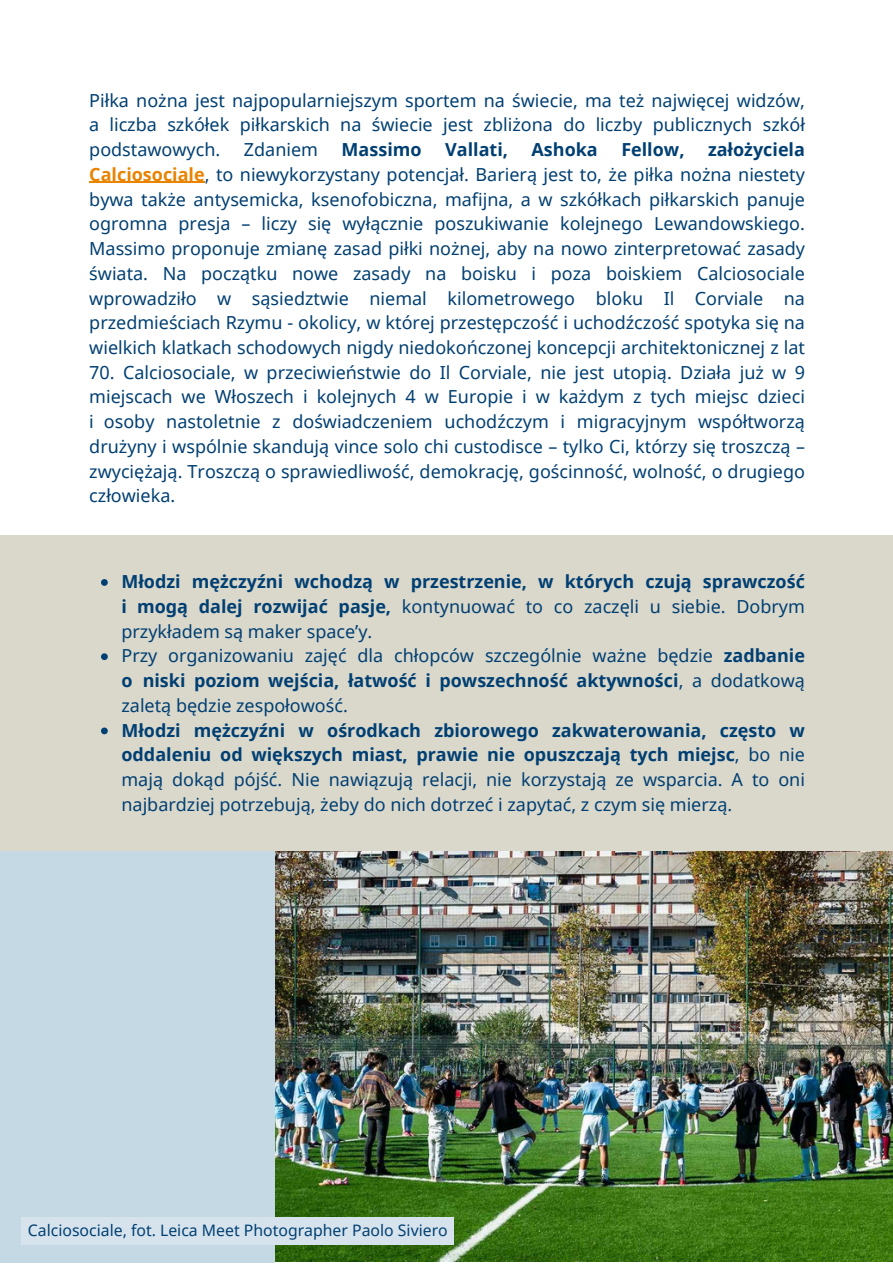
<style>
.page{position:relative;width:893px;height:1264px;background:#fff}
.page>*{position:absolute;margin:0;border:0;box-sizing:border-box;transform-origin:0 0}
.t1{font:18px/24.8px "Noto Sans";color:#003f72;text-align:justify}
.t2{font:700 18px/24.8px "Noto Sans";color:#003f72;text-align:justify}
.t3{font:15.75px "Noto Sans";color:#003f72}
.s1{font-weight:700}
.s2{font-weight:700;color:#e98300}
.s3{font-weight:400}
</style>
<div class="page">
<div style="left:0;top:535px;width:892px;height:316px;background:#dad7cb"></div>
<img style="left:274px;top:851px;width:618px;height:410px">
<div style="left:0;top:851px;width:274px;height:411px;background:#c4d9e4"></div>
<hr style="left:89px;top:182px;width:116px;height:1px;background:#e98300">
<svg style="left:101px;top:579px;width:7px;height:7px"></svg>
<svg style="left:101px;top:653px;width:7px;height:7px"></svg>
<svg style="left:101px;top:727px;width:7px;height:7px"></svg>
<div style="left:22px;top:1216px;width:432px;height:28px;background:#d6e3ed"></div>
<p class="t1" style="left:89px;top:87px;width:717px">Piłka nożna jest najpopularniejszym sportem na świecie, ma też najwięcej widzów, a liczba szkółek piłkarskich na świecie jest zbliżona do liczby publicznych szkół podstawowych.</p>
<p class="t1" style="left:89px;top:137px;width:717px;text-indent:618px"><span class="s1">założyciela </span><span class="s2">Calciosociale</span>, to niewykorzystany potencjał. Barierą jest to, że piłka nożna niestety bywa także antysemicka, ksenofobiczna, mafijna, a w szkółkach piłkarskich panuje ogromna presja – liczy się wyłącznie poszukiwanie kolejnego Lewandowskiego.<br>Massimo proponuje zmianę zasad piłki nożnej, aby na nowo zinterpretować zasady świata. Na początku nowe zasady na boisku i poza boiskiem Calciosociale wprowadziło w sąsiedztwie niemal kilometrowego bloku Il Corviale na przedmieściach Rzymu - okolicy, w której przestępczość i uchodźczość spotyka się na wielkich klatkach schodowych nigdy niedokończonej koncepcji architektonicznej z lat</p>
<p class="t1" style="left:89px;top:359px;width:717px">70. Calciosociale, w przeciwieństwie do Il Corviale, nie jest utopią. Działa już w 9 miejscach we Włoszech i kolejnych 4 w Europie i w każdym z tych miejsc dzieci i osoby nastoletnie z doświadczeniem uchodźczym i migracyjnym współtworzą drużyny i wspólnie skandują vince solo chi custodisce – tylko Ci, którzy się troszczą – zwyciężają. Troszczą o sprawiedliwość, demokrację, gościnność, wolność, o drugiego człowieka.</p>
<p class="t1" style="left:244px;top:137px;width:76px">Zdaniem</p>
<p class="t2" style="left:341px;top:137px;width:81px">Massimo</p>
<p class="t2" style="left:445px;top:137px;width:64px">Vallati,</p>
<p class="t2" style="left:531px;top:137px;width:68px">Ashoka</p>
<p class="t2" style="left:621px;top:137px;width:65px">Fellow,</p>
<p class="t2" style="left:121px;top:568px;width:685px">Młodzi mężczyźni wchodzą w przestrzenie, w których czują sprawczość i mogą dalej rozwijać pasje, <span class="s3">kontynuować to co zaczęli u siebie. Dobrym przykładem są maker space’y.</span></p>
<p class="t1" style="left:121px;top:643px;width:685px">Przy organizowaniu zajęć dla chłopców szczególnie ważne będzie <span class="s1">zadbanie o niski poziom wejścia, łatwość i powszechność aktywności</span>, a dodatkową zaletą będzie zespołowość.</p>
<p class="t1" style="left:121px;top:717px;width:685px"><span class="s1">Młodzi mężczyźni w ośrodkach zbiorowego zakwaterowania, często w oddaleniu od większych miast, prawie nie opuszczają tych miejsc</span>, bo nie mają dokąd pójść. Nie nawiązują relacji, nie korzystają ze wsparcia. A to oni najbardziej potrzebują, żeby do nich dotrzeć i zapytać, z czym się mierzą.</p>
<p class="t3" style="left:28px;top:1219px;width:421px">Calciosociale, fot. Leica Meet Photographer Paolo Siviero</p>
</div>
